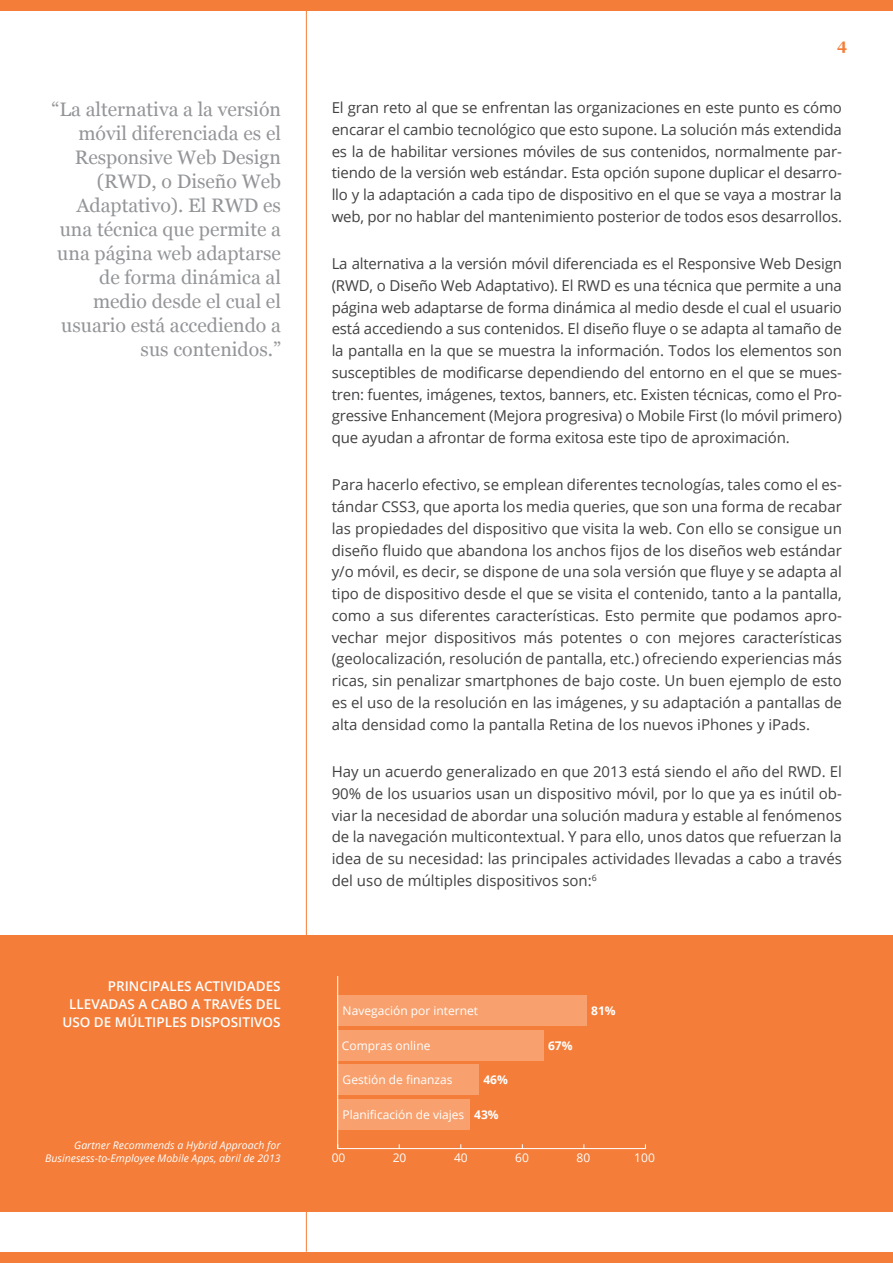
<style>
.page{position:relative;width:893px;height:1263px;background:#fff}
.page>*{position:absolute;margin:0;border:0;box-sizing:border-box;transform-origin:0 0}
.t1{font:19.5px/24px "Georgia";color:#939598;text-align:right}
.t2{font:700 15.45px "Georgia";color:#f47d39}
.t3{font:15px/21.8px "Open Sans";letter-spacing:-.005em;color:#414042;text-align:justify}
.t4{font:600 13.5px/18px "Open Sans";color:#fff;text-align:right}
.t5{font:12px "Open Sans";color:#fff}
.t6{font:700 12px "Open Sans";color:#fff}
.t7{font:italic 10.5px/12.6px "Open Sans";color:#fff;text-align:right}
</style>
<div class="page">
<div style="left:0;top:0;width:893px;height:11px;background:#f47d39"></div>
<div style="left:0;top:1252px;width:893px;height:10px;background:#f47d39"></div>
<hr style="left:306px;top:6px;width:1px;height:1245px;background:#f47d39">
<div style="left:0;top:935px;width:893px;height:277px;background:#f47d39"></div>
<div style="left:338px;top:1099px;width:132px;height:30px;background:#f8a16e"></div>
<div style="left:338px;top:1064px;width:141px;height:31px;background:#f8a16e"></div>
<div style="left:338px;top:1029px;width:206px;height:31px;background:#f8a16e"></div>
<div style="left:338px;top:995px;width:249px;height:31px;background:#f8a16e"></div>
<hr style="left:338px;top:1148px;width:307px;height:1px;background:#fff">
<hr style="left:337px;top:976px;width:1px;height:172px;background:#fff">
<p class="t1" style="left:51px;top:96px;width:231px">“La alternativa a la versión móvil diferenciada es el<br>Responsive Web Design (RWD, o Diseño Web<br>Adaptativo). El RWD es una técnica que permite a una página web adaptarse de forma dinámica al medio desde el cual el usuario está accediendo a sus contenidos.”</p>
<p class="t4" style="left:62px;top:976px;width:220px">PRINCIPALES ACTIVIDADES<br>LLEVADAS A CABO A TRAVÉS DEL<br>USO DE MÚLTIPLES DISPOSITIVOS</p>
<p class="t7" style="left:45px;top:1139px;width:237px">Gartner Recommends a Hybrid Approach for<br>Businesess-to-Employee Mobile Apps, abril de 2013</p>
<p class="t2" style="left:837px;top:33px;width:12px">4</p>
<p class="t3" style="left:332px;top:96px;width:512px">El gran reto al que se enfrentan las organizaciones en este punto es cómo encarar el cambio tecnológico que esto supone. La solución más extendida es la de habilitar versiones móviles de sus contenidos, normalmente par&shy;tiendo de la versión web estándar. Esta opción supone duplicar el desarro&shy;llo y la adaptación a cada tipo de dispositivo en el que se vaya a mostrar la web, por no hablar del mantenimiento posterior de todos esos desarrollos.</p>
<p class="t3" style="left:332px;top:252px;width:512px">La alternativa a la versión móvil diferenciada es el Responsive Web Design (RWD, o Diseño Web Adaptativo). El RWD es una técnica que permite a una página web adaptarse de forma dinámica al medio desde el cual el usuario está accediendo a sus contenidos. El diseño fluye o se adapta al tamaño de la pantalla en la que se muestra la información. Todos los elementos son susceptibles de modificarse dependiendo del entorno en el que se mues&shy;tren: fuentes, imágenes, textos, banners, etc. Existen técnicas, como el Pro&shy;gressive Enhancement (Mejora progresiva) o Mobile First (lo móvil primero) que ayudan a afrontar de forma exitosa este tipo de aproximación.</p>
<p class="t3" style="left:332px;top:474px;width:512px">Para hacerlo efectivo, se emplean diferentes tecnologías, tales como el es&shy;tándar CSS3, que aporta los media queries, que son una forma de recabar las propiedades del dispositivo que visita la web. Con ello se consigue un diseño fluido que abandona los anchos fijos de los diseños web estándar y/o móvil, es decir, se dispone de una sola versión que fluye y se adapta al tipo de dispositivo desde el que se visita el contenido, tanto a la pantalla, como a sus diferentes características. Esto permite que podamos apro&shy;vechar mejor dispositivos más potentes o con mejores características (geolocalización, resolución de pantalla, etc.) ofreciendo experiencias más ricas, sin penalizar smartphones de bajo coste. Un buen ejemplo de esto es el uso de la resolución en las imágenes, y su adaptación a pantallas de alta densidad como la pantalla Retina de los nuevos iPhones y iPads.</p>
<p class="t3" style="left:332px;top:760px;width:512px">Hay un acuerdo generalizado en que 2013 está siendo el año del RWD. El 90% de los usuarios usan un dispositivo móvil, por lo que ya es inútil ob&shy;viar la necesidad de abordar una solución madura y estable al fenómenos de la navegación multicontextual. Y para ello, unos datos que refuerzan la idea de su necesidad: las principales actividades llevadas a cabo a través del uso de múltiples dispositivos son:<sup>6</sup></p>
<p class="t5" style="left:343px;top:1002px;width:137px">Navegación por internet</p>
<p class="t6" style="left:591px;top:1002px;width:26px">81%</p>
<p class="t6" style="left:548px;top:1037px;width:26px">67%</p>
<p class="t6" style="left:483px;top:1071px;width:26px">46%</p>
<p class="t6" style="left:474px;top:1106px;width:26px">43%</p>
<p class="t5" style="left:342px;top:1037px;width:90px">Compras online</p>
<p class="t5" style="left:343px;top:1071px;width:111px">Gestión de finanzas</p>
<p class="t5" style="left:343px;top:1106px;width:123px">Planificación de viajes</p>
<p class="t5" style="left:393px;top:1149px;width:15px">20</p>
<p class="t5" style="left:454px;top:1149px;width:15px">40</p>
<p class="t5" style="left:515px;top:1149px;width:15px">60</p>
<p class="t5" style="left:576px;top:1149px;width:15px">80</p>
<p class="t5" style="left:634px;top:1149px;width:22px">100</p>
<p class="t5" style="left:332px;top:1149px;width:15px">00</p>
</div>
